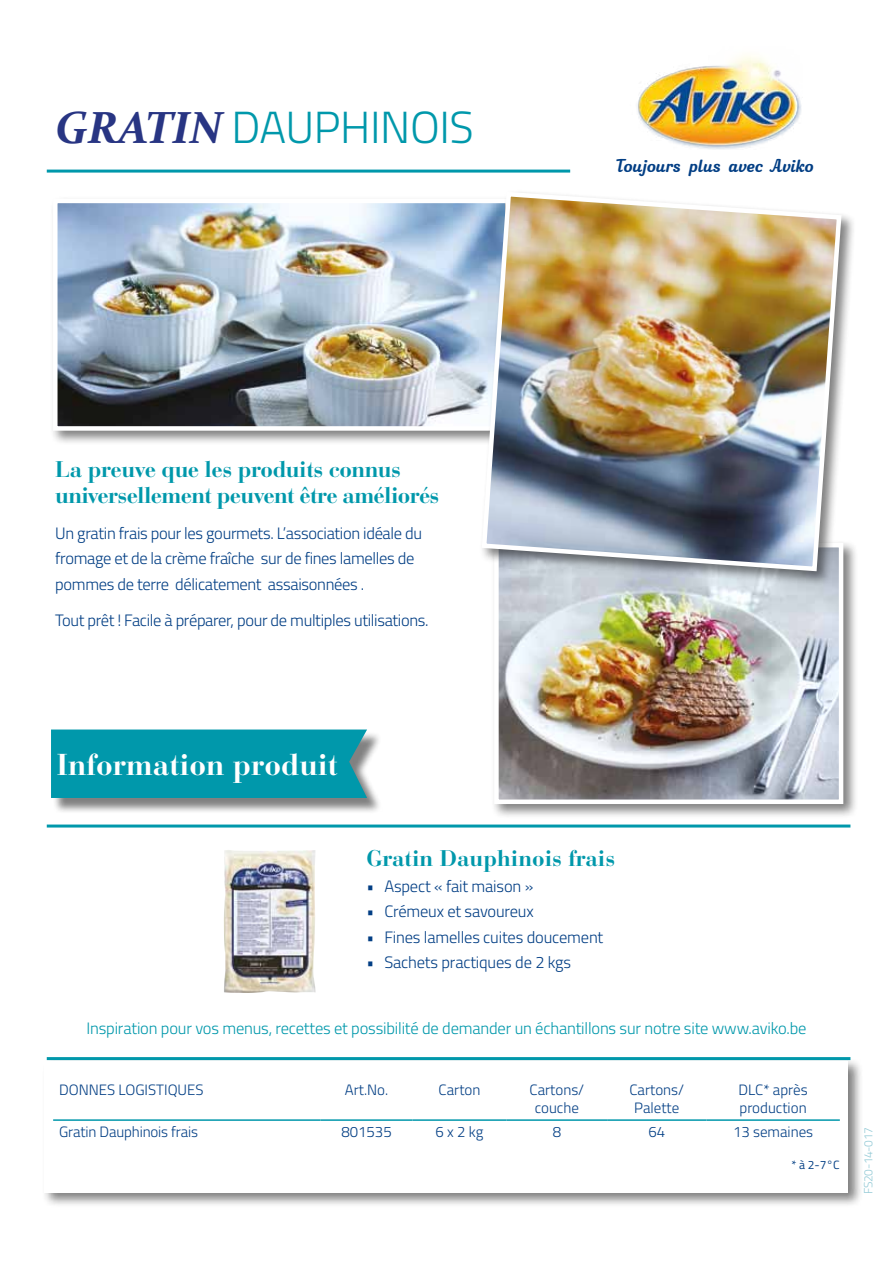
<style>
.page{position:relative;width:893px;height:1263px;background:#fff}
.page>*{position:absolute;margin:0;border:0;box-sizing:border-box;transform-origin:0 0}
.t1{font:300 45px "Titillium";letter-spacing:-.01em;color:#0098ab}
.t2{font:700 30px "Bauer Bodoni Std";color:#fff}
.t3{font:700 22.5px/25.5px "Bauer Bodoni Std";letter-spacing:-.02em;color:#0098ab}
.t4{font:700 22.5px "Bauer Bodoni Std";color:#0098ab}
.t5{font:21px "softipenscript";color:#023e84}
.t6{font:300 16.5px/25.5px "Titillium";letter-spacing:-.02em;color:#023e84}
.t7{font:300 16.5px "Titillium";letter-spacing:-.01em;color:#0098ab}
.t8{font:300 15px/18px "Titillium";color:#023e84;text-align:center}
.t9{font:300 12px "Titillium";letter-spacing:-.03em;color:#94cad6}
.t10{font:12px "Titillium";color:#023e84}
.s1{font-family:"Constantia";font-weight:700;font-style:italic;color:#283583}
</style>
<div class="page">
<img style="left:637px;top:55px;width:164px;height:95px">
<hr style="left:47px;top:170px;width:523px;height:3px;background:#0098ab">
<hr style="left:47px;top:824px;width:803px;height:3px;background:#0098ab">
<div style="left:50px;top:196px;width:484px;height:250px;background:#000;opacity:.5"></div>
<img style="left:58px;top:204px;width:421px;height:222px">
<div style="left:53px;top:199px;width:466px;height:232px;border:4px solid #fff"></div>
<div style="left:42px;top:1058px;width:822px;height:150px;background:#000;opacity:.5"></div>
<div style="left:45px;top:1061px;width:803px;height:131px;background:#fff"></div>
<hr style="left:53px;top:1119px;width:268px;height:2px;background:#0098ab">
<hr style="left:321px;top:1119px;width:91px;height:2px;background:#0098ab">
<hr style="left:412px;top:1119px;width:95px;height:2px;background:#0098ab">
<hr style="left:507px;top:1119px;width:100px;height:2px;background:#0098ab">
<hr style="left:607px;top:1119px;width:99px;height:2px;background:#0098ab">
<hr style="left:706px;top:1119px;width:134px;height:2px;background:#0098ab">
<img style="left:224px;top:850px;width:92px;height:143px">
<div style="left:491px;top:540px;width:367px;height:279px;background:#000;opacity:.5"></div>
<img style="left:499px;top:586px;width:339px;height:213px">
<div style="left:494px;top:543px;width:349px;height:261px;border:4px solid #fff"></div>
<div style="left:479px;top:189px;width:377px;height:397px;background:#000;opacity:.5"></div>
<img style="left:479px;top:189px;width:365px;height:385px">
<div style="left:53px;top:731px;width:330px;height:83px;background:#000;opacity:.5"></div>
<div style="left:51px;top:729px;width:316px;height:69px;background:#0098ab"></div>
<hr style="left:47px;top:1057px;width:803px;height:3px;background:#0098ab">
<h1 class="t1" style="left:55px;top:95px;width:420px"><span class="s1">GRATIN</span> DAUPHINOIS</h1>
<p class="t5" style="left:616px;top:154px;width:199px">Toujours plus avec Aviko</p>
<h3 class="t3" style="left:55px;top:457px;width:386px">La preuve que les produits connus universellement peuvent être améliorés</h3>
<p class="t6" style="left:55px;top:519px;width:368px">Un gratin frais pour les gourmets. L’association idéale du fromage et de la crème fraîche sur de fines lamelles de pommes de terre délicatement assaisonnées .</p>
<p class="t6" style="left:55px;top:606px;width:375px">Tout prêt ! Facile à préparer, pour de multiples utilisations.</p>
<h2 class="t2" style="left:57px;top:746px;width:283px">Information produit</h2>
<h3 class="t4" style="left:366px;top:845px;width:251px">Gratin Dauphinois frais</h3>
<p class="t6" style="left:366px;top:872px;width:168px">• Aspect « fait maison »</p>
<p class="t6" style="left:366px;top:898px;width:169px">• Crémeux et savoureux</p>
<p class="t6" style="left:366px;top:923px;width:238px">• Fines lamelles cuites doucement</p>
<p class="t6" style="left:366px;top:949px;width:206px">• Sachets practiques de 2 kgs</p>
<p class="t7" style="left:86px;top:1016px;width:722px">Inspiration pour vos menus, recettes et possibilité de demander un échantillons sur notre site www.aviko.be</p>
<p class="t8" style="left:59px;top:1080px;width:146px">DONNES LOGISTIQUES</p>
<p class="t8" style="left:345px;top:1080px;width:45px">Art.No.</p>
<p class="t8" style="left:439px;top:1080px;width:43px">Carton</p>
<p class="t8" style="left:529px;top:1080px;width:56px">Cartons/ couche</p>
<p class="t8" style="left:629px;top:1080px;width:56px">Cartons/<br>Palette</p>
<p class="t8" style="left:739px;top:1080px;width:71px;text-align:left">DLC* après production</p>
<p class="t8" style="left:59px;top:1122px;width:141px">Gratin Dauphinois frais</p>
<p class="t8" style="left:341px;top:1122px;width:52px">801535</p>
<p class="t8" style="left:436px;top:1122px;width:49px">6 x 2 kg</p>
<p class="t8" style="left:553px;top:1122px;width:10px">8</p>
<p class="t8" style="left:648px;top:1122px;width:18px">64</p>
<p class="t8" style="left:733px;top:1122px;width:82px">13 semaines</p>
<p class="t10" style="left:791px;top:1156px;width:50px">* à 2-7°C</p>
<p class="t9" style="left:859px;top:1194px;width:68px;rotate:-90deg">FS20-14-017</p>
</div>
